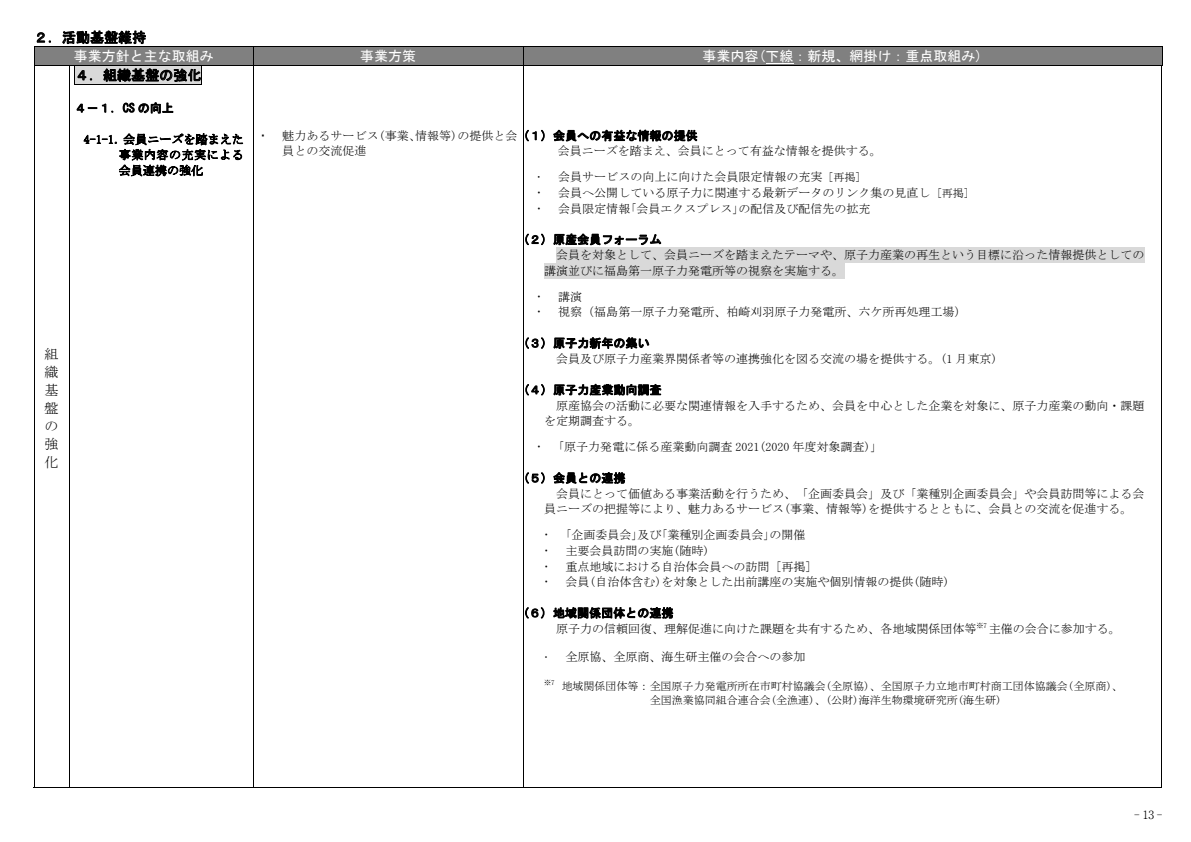
<style>
.page{position:relative;width:1191px;height:842px;background:#fff}
.page>*{position:absolute;margin:0;border:0;box-sizing:border-box;transform-origin:0 0}
.t1{font:14px "MS Gothic";color:#fff}
.t2{font:14px "MS Gothic";letter-spacing:.005em;color:#000}
.t3{font:14px/18.2px "MS Mincho";color:#000;text-align:justify}
.t4{font:12px/15.6px "MS Mincho";color:#000}
.t5{font:12px "MS Gothic";letter-spacing:.005em;color:#000}
.t6{font:300 11.3px "Ryumin Pro";color:#000}
.t7{font:11px/14.6px "MS Mincho";color:#000}
.t8{font:7px "MS Mincho";color:#000}
.s1{font-family:"MS Gothic"}
.s2{font-size:11px}
</style>
<div class="page">
<div style="left:34px;top:47px;width:219px;height:18px;background:#808080"></div>
<div style="left:254px;top:47px;width:269px;height:18px;background:#808080"></div>
<div style="left:528px;top:47px;width:628px;height:18px;background:#808080"></div>
<svg style="left:766px;top:63px;width:27px;height:1px"></svg>
<hr style="left:34px;top:46px;width:1128px;height:1px;background:#000">
<svg style="left:34px;top:47px;width:1px;height:18px"></svg>
<svg style="left:253px;top:47px;width:1px;height:18px"></svg>
<svg style="left:523px;top:47px;width:1px;height:18px"></svg>
<div style="left:75px;top:66px;width:126px;height:18px;background:#d9d9d9"></div>
<hr style="left:74px;top:66px;width:128px;height:1px;background:#000">
<svg style="left:74px;top:67px;width:1px;height:17px"></svg>
<hr style="left:74px;top:84px;width:128px;height:1px;background:#000">
<svg style="left:201px;top:67px;width:1px;height:17px"></svg>
<div style="left:556px;top:247px;width:588px;height:16px;background:#d9d9d9"></div>
<div style="left:544px;top:263px;width:300px;height:15px;background:#d9d9d9"></div>
<hr style="left:34px;top:65px;width:1128px;height:1px;background:#000">
<svg style="left:1162px;top:46px;width:1px;height:20px"></svg>
<hr style="left:34px;top:66px;width:1px;height:721px;background:#000">
<hr style="left:34px;top:787px;width:35px;height:1px;background:#000">
<hr style="left:69px;top:66px;width:1px;height:721px;background:#000">
<hr style="left:69px;top:787px;width:184px;height:1px;background:#000">
<hr style="left:253px;top:66px;width:1px;height:721px;background:#000">
<hr style="left:254px;top:787px;width:269px;height:1px;background:#000">
<hr style="left:523px;top:66px;width:1px;height:721px;background:#000">
<hr style="left:523px;top:787px;width:638px;height:1px;background:#000">
<hr style="left:1161px;top:66px;width:1px;height:721px;background:#000">
<p class="t2" style="left:34px;top:30px;width:114px">２．活動基盤維持</p>
<p class="t1" style="left:74px;top:49px;width:141px">事業方針と主な取組み</p>
<p class="t1" style="left:360px;top:49px;width:57px">事業方策</p>
<p class="t1" style="left:702px;top:49px;width:281px">事業内容(下線：新規、網掛け：重点取組み)</p>
<p class="t3" style="left:45px;top:344px;width:15px">組織基盤の強化</p>
<p class="t2" style="left:75px;top:68px;width:128px">４．組織基盤の強化</p>
<p class="t5" style="left:74px;top:102px;width:101px">４－１．CS の向上</p>
<p class="t4" style="left:119px;top:131px;width:126px;text-align:justify;text-indent:-35px">4-1-1．会員ニーズを踏まえた事業内容の充実による会員連携の強化</p>
<p class="t4" style="left:282px;top:128px;width:417px">魅力あるサービス(事業､情報等)の提供と会 <span class="s1">(１) 会員への有益な情報の提供</span>員との交流促進</p>
<p class="t4" style="left:558px;top:138px;width:325px;line-height:26px">会員ニーズを踏まえ、会員にとって有益な情報を提供する。会員サービスの向上に向けた会員限定情報の充実 <span class="s2">[再掲]</span></p>
<p class="t4" style="left:558px;top:185px;width:412px">会員へ公開している原子力に関連する最新データのリンク集の見直し <span class="s2">[再掲]</span>会員限定情報｢会員エクスプレス｣の配信及び配信先の拡充</p>
<p class="t5" style="left:523px;top:233px;width:140px">(２) 原産会員フォーラム</p>
<p class="t4" style="left:544px;top:247px;width:602px;text-indent:12px">会員を対象として、会員ニーズを踏まえたテーマや、原子力産業の再生という目標に沿った情報提供としての講演並びに福島第一原子力発電所等の視察を実施する。</p>
<p class="t4" style="left:558px;top:289px;width:409px">講演<br>視察（福島第一原子力発電所、柏崎刈羽原子力発電所、六ケ所再処理工場）</p>
<p class="t5" style="left:523px;top:337px;width:128px">(３) 原子力新年の集い</p>
<p class="t4" style="left:556px;top:351px;width:442px">会員及び原子力産業界関係者等の連携強化を図る交流の場を提供する。(1 月東京)</p>
<p class="t5" style="left:523px;top:384px;width:140px">(４) 原子力産業動向調査</p>
<p class="t4" style="left:544px;top:398px;width:601px;text-indent:12px">原産協会の活動に必要な関連情報を入手するため、会員を中心とした企業を対象に、原子力産業の動向・課題を定期調査する。</p>
<p class="t4" style="left:558px;top:439px;width:319px">｢原子力発電に係る産業動向調査 2021(2020 年度対象調査)｣</p>
<p class="t5" style="left:523px;top:472px;width:104px">(５) 会員との連携</p>
<p class="t4" style="left:544px;top:486px;width:601px;text-indent:12px">会員にとって価値ある事業活動を行うため、「企画委員会」及び「業種別企画委員会」や会員訪問等による会員ニーズの把握等により、魅力あるサービス(事業、情報等)を提供するとともに、会員との交流を促進する。</p>
<p class="t4" style="left:565px;top:527px;width:385px">｢企画委員会｣及び｢業種別企画委員会｣の開催<br>主要会員訪問の実施(随時)<br>重点地域における自治体会員への訪問 [再掲]<br>会員(自治体含む)を対象とした出前講座の実施や個別情報の提供(随時)</p>
<p class="t5" style="left:523px;top:607px;width:152px">(６) 地域関係団体との連携</p>
<p class="t4" style="left:556px;top:621px;width:566px">原子力の信頼回復、理解促進に向けた課題を共有するため、各地域関係団体等<sup>※7</sup> 主催の会合に参加する。</p>
<p class="t4" style="left:565px;top:649px;width:241px">全原協、全原商、海生研主催の会合への参加</p>
<p class="t8" style="left:544px;top:679px;width:12px">※7</p>
<p class="t7" style="left:649px;top:678px;width:474px;text-indent:-88px">地域関係団体等：全国原子力発電所所在市町村協議会(全原協)、全国原子力立地市町村商工団体協議会(全原商)、全国漁業協同組合連合会(全漁連)、(公財)海洋生物環境研究所(海生研)</p>
<p class="t6" style="left:1134px;top:806px;width:30px">-13-</p>
</div>
